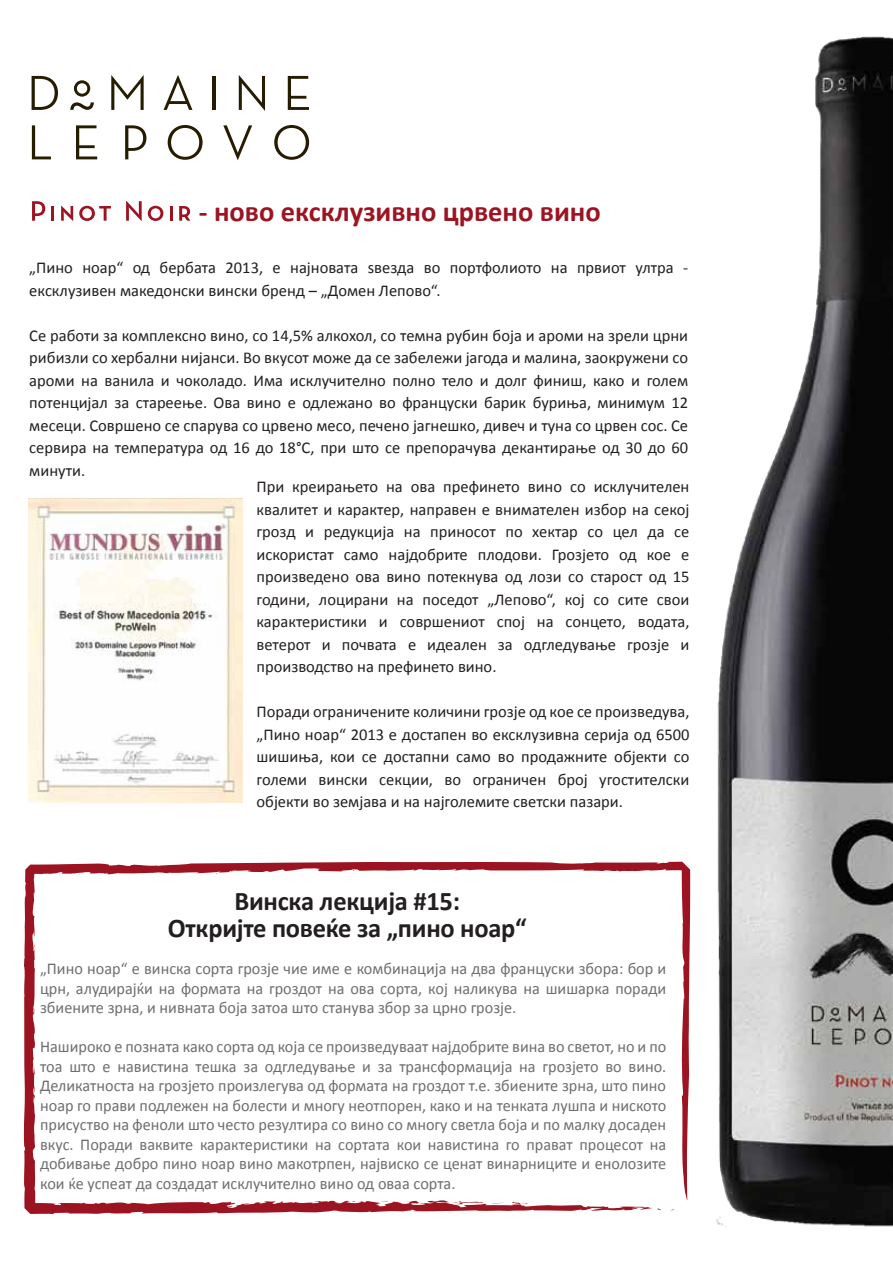
<style>
.page{position:relative;width:893px;height:1263px;background:#fff}
.page>*{position:absolute;margin:0;border:0;box-sizing:border-box;transform-origin:0 0}
.t1{font:700 28.5px "Calibri";color:#9c1421}
.t2{font:700 27px/27px "Calibri";letter-spacing:-.01em;color:#231f20;text-align:center}
.t3{font:16.5px/22.5px "Calibri";color:#231f20;text-align:justify}
.t4{font:16.5px/19.5px "Calibri";color:#6d6e71;text-align:justify}
</style>
<div class="page">
<img style="left:715px;top:36px;width:178px;height:1191px">
<svg style="left:23px;top:861px;width:668px;height:353px"></svg>
<svg style="left:655px;top:1208px;width:22px;height:2px"></svg>
<svg style="left:492px;top:1203px;width:12px;height:1px"></svg>
<svg style="left:452px;top:1201px;width:10px;height:2px"></svg>
<svg style="left:381px;top:1200px;width:8px;height:2px"></svg>
<img style="left:28px;top:499px;width:215px;height:303px">
<svg style="left:32px;top:76px;width:26px;height:34px"></svg>
<svg style="left:111px;top:75px;width:33px;height:35px"></svg>
<svg style="left:164px;top:75px;width:28px;height:35px"></svg>
<hr style="left:213px;top:76px;width:3px;height:34px;background:#261c02">
<svg style="left:239px;top:75px;width:26px;height:36px"></svg>
<svg style="left:288px;top:76px;width:21px;height:34px"></svg>
<svg style="left:32px;top:125px;width:19px;height:34px"></svg>
<svg style="left:76px;top:125px;width:21px;height:34px"></svg>
<svg style="left:70px;top:80px;width:24px;height:30px"></svg>
<svg style="left:125px;top:125px;width:21px;height:34px"></svg>
<svg style="left:168px;top:125px;width:35px;height:35px"></svg>
<svg style="left:223px;top:125px;width:29px;height:35px"></svg>
<svg style="left:274px;top:125px;width:35px;height:35px"></svg>
<svg style="left:32px;top:201px;width:13px;height:20px"></svg>
<hr style="left:51px;top:206px;width:3px;height:15px;background:#9c1421">
<svg style="left:61px;top:206px;width:12px;height:15px"></svg>
<svg style="left:79px;top:206px;width:32px;height:15px"></svg>
<svg style="left:126px;top:201px;width:16px;height:20px"></svg>
<svg style="left:148px;top:206px;width:15px;height:15px"></svg>
<svg style="left:170px;top:206px;width:2px;height:15px"></svg>
<svg style="left:179px;top:206px;width:11px;height:15px"></svg>
<h1 class="t1" style="left:199px;top:193px;width:403px">- ново ексклузивно црвено вино</h1>
<p class="t3" style="left:29px;top:257px;width:660px">„Пино ноар“ од бербата 2013, е најновата ѕвезда во портфолиото на првиот ултра - ексклузивен македонски вински бренд – „Домен Лепово“.</p>
<p class="t3" style="left:29px;top:324px;width:660px">Се работи за комплексно вино, со 14,5% алкохол, со темна рубин боја и ароми на зрели црни рибизли со хербални нијанси. Во вкусот може да се забележи јагода и малина, заокружени со ароми на ванила и чоколадо. Има исклучително полно тело и долг финиш, како и голем потенцијал за стареење. Ова вино е одлежано во француски барик буриња, минимум 12 месеци. Совршено се спарува со црвено месо, печено јагнешко, дивеч и туна со црвен сос. Се сервира на температура од 16 до 18°С, при што се препорачува декантирање од 30 до 60 минути.</p>
<p class="t3" style="left:256px;top:476px;width:434px">При креирањето на ова префинето вино со исклучителен квалитет и карактер, направен е внимателен избор на секој грозд и редукција на приносот по хектар со цел да се искористат само најдобрите плодови. Грозјето од кое е произведено ова вино потекнува од лози со старост од 15 години, лоцирани на поседот „Лепово“, кој со сите свои карактеристики и совршениот спој на сонцето, водата, ветерот и почвата е идеален за одгледување грозје и производство на префинето вино.</p>
<p class="t3" style="left:256px;top:701px;width:434px">Поради ограничените количини грозје од кое се произведува, „Пино ноар“ 2013 е достапен во ексклузивна серија од 6500 шишиња, кои се достапни само во продажните објекти со големи вински секции, во ограничен број угостителски објекти во земјава и на најголемите светски пазари.</p>
<h2 class="t2" style="left:168px;top:888px;width:360px">Винска лекција #15:<br>Откријте повеќе за „пино ноар“</h2>
<p class="t4" style="left:40px;top:959px;width:628px">„Пино ноар“ е винска сорта грозје чие име е комбинација на два француски збора: бор и црн, алудирајќи на формата на гроздот на ова сорта, кој наликува на шишарка поради збиените зрна, и нивната боја затоа што станува збор за црно грозје.</p>
<p class="t4" style="left:40px;top:1037px;width:628px">Нашироко е позната како сорта од која се произведуваат најдобрите вина во светот, но и по тоа што е навистина тешка за одгледување и за трансформација на грозјето во вино.<br>Деликатноста на грозјето произлегува од формата на гроздот т.е. збиените зрна, што пино ноар го прави подлежен на болести и многу неотпорен, како и на тенката лушпа и ниското присуство на феноли што често резултира со вино со многу светла боја и по малку досаден вкус. Поради ваквите карактеристики на сортата кои навистина го прават процесот на добивање добро пино ноар вино макотрпен, највиско се ценат винарниците и енолозите кои ќе успеат да создадат исклучително вино од оваа сорта.</p>
</div>
